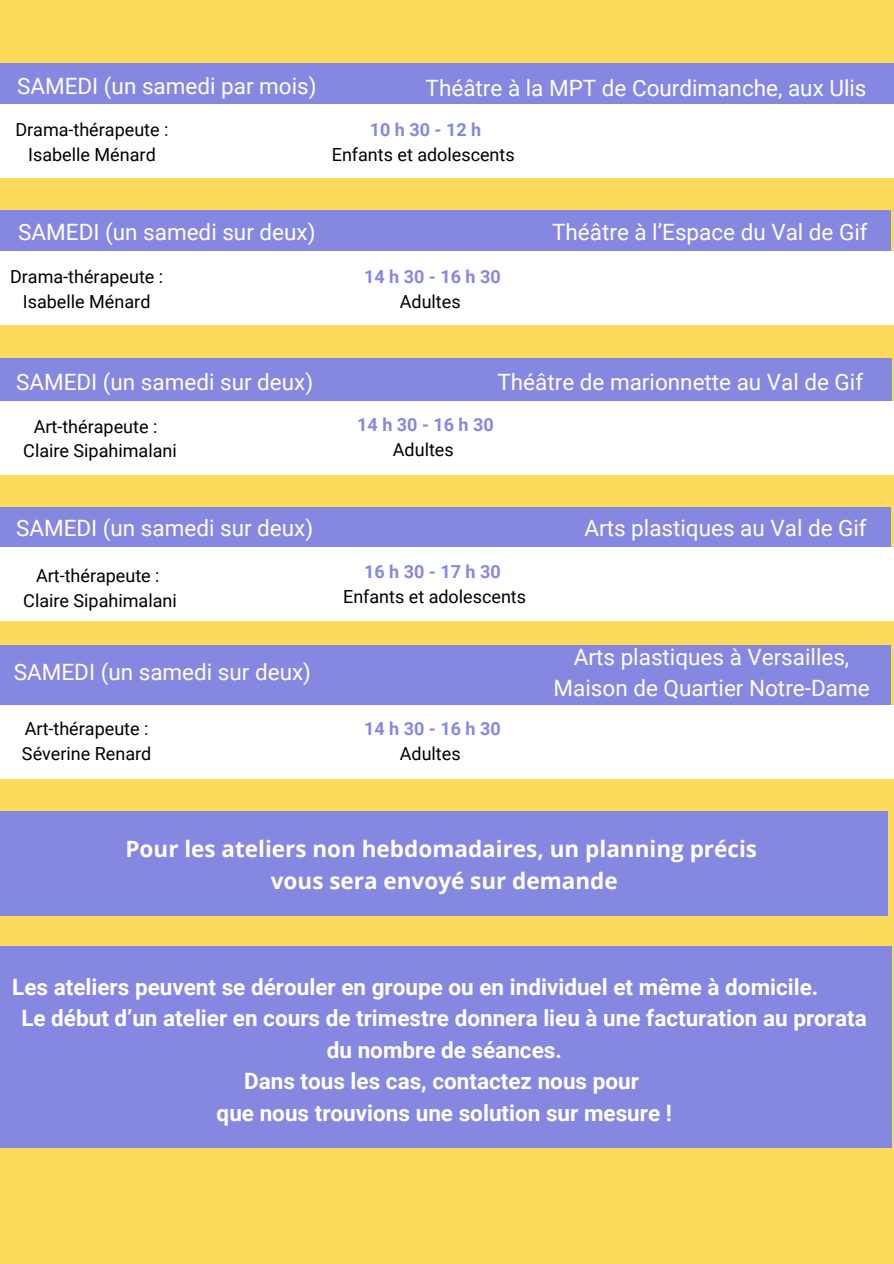
<style>
.page{position:relative;width:894px;height:1264px;background:#fff}
.page>*{position:absolute;margin:0;border:0;box-sizing:border-box;transform-origin:0 0}
.t1{font:22.5px/31.5px "Roboto";color:#fff;text-align:center}
.t2{font:700 22.5px "Roboto";color:#fff}
.t3{font:700 22.5px/31.5px "Open Sans";color:#fff;text-align:center}
.t4{font:18px "Roboto";color:#000}
.t5{font:700 18px/24.8px "Roboto";color:#8687e1;text-align:center}
.s1{font-weight:400;color:#000}
</style>
<div class="page">
<div style="left:0;top:0;width:893px;height:1263px;background:#fdda5c"></div>
<div style="left:0;top:358px;width:891px;height:80px;background:#8687e1"></div>
<div style="left:0;top:507px;width:890px;height:81px;background:#8687e1"></div>
<div style="left:0;top:401px;width:893px;height:74px;background:#fff"></div>
<div style="left:0;top:547px;width:893px;height:74px;background:#fff"></div>
<div style="left:0;top:645px;width:890px;height:60px;background:#8687e1"></div>
<div style="left:0;top:705px;width:893px;height:73px;background:#fff"></div>
<div style="left:0;top:946px;width:891px;height:201px;background:#8687e1"></div>
<div style="left:0;top:210px;width:891px;height:47px;background:#8687e1"></div>
<div style="left:0;top:252px;width:893px;height:73px;background:#fff"></div>
<div style="left:0;top:811px;width:887px;height:105px;background:#8687e1"></div>
<div style="left:0;top:63px;width:893px;height:47px;background:#8687e1"></div>
<div style="left:0;top:104px;width:893px;height:73px;background:#fff"></div>
<p class="t1" style="left:17px;top:70px;width:301px">SAMEDI (un samedi par mois)</p>
<p class="t4" style="left:15px;top:120px;width:155px">Drama-thérapeute :</p>
<p class="t4" style="left:28px;top:144px;width:129px">Isabelle Ménard</p>
<h1 class="t1" style="left:425px;top:72px;width:442px">Théâtre à la MPT de Courdimanche, aux Ulis</h1>
<p class="t5" style="left:370px;top:118px;width:113px">10 h 30 - 12 h</p>
<h1 class="t4" style="left:332px;top:144px;width:184px">Enfants et adolescents</h1>
<h2 class="t1" style="left:18px;top:217px;width:299px">SAMEDI (un samedi sur deux)</h2>
<p class="t4" style="left:10px;top:266px;width:155px">Drama-thérapeute :</p>
<p class="t4" style="left:23px;top:291px;width:129px">Isabelle Ménard</p>
<p class="t5" style="left:364px;top:265px;width:138px">14 h 30 - 16 h 30</p>
<p class="t4" style="left:399px;top:291px;width:62px">Adultes</p>
<h2 class="t1" style="left:552px;top:217px;width:317px">Théâtre à l’Espace du Val de Gif</h2>
<h2 class="t1" style="left:16px;top:366px;width:299px">SAMEDI (un samedi sur deux)</h2>
<p class="t1" style="left:497px;top:366px;width:367px">Théâtre de marionnette au Val de Gif</p>
<p class="t4" style="left:34px;top:416px;width:125px">Art-thérapeute :</p>
<h2 class="t4" style="left:23px;top:440px;width:155px">Claire Sipahimalani</h2>
<h2 class="t5" style="left:357px;top:413px;width:138px">14 h 30 - 16 h 30<br><span class="s1">Adultes</span></h2>
<h2 class="t1" style="left:16px;top:513px;width:299px">SAMEDI (un samedi sur deux)</h2>
<p class="t1" style="left:584px;top:513px;width:284px">Arts plastiques au Val de Gif</p>
<p class="t4" style="left:36px;top:565px;width:125px">Art-thérapeute :</p>
<h2 class="t4" style="left:23px;top:590px;width:155px">Claire Sipahimalani</h2>
<p class="t5" style="left:364px;top:559px;width:138px">16 h 30 - 17 h 30</p>
<p class="t4" style="left:343px;top:586px;width:184px">Enfants et adolescents</p>
<p class="t1" style="left:14px;top:657px;width:299px">SAMEDI (un samedi sur deux)</p>
<h2 class="t1" style="left:553px;top:641px;width:317px">Arts plastiques à Versailles,<br>Maison de Quartier Notre-Dame</h2>
<h2 class="t4" style="left:25px;top:718px;width:125px">Art-thérapeute :</h2>
<p class="t4" style="left:22px;top:743px;width:131px">Séverine Renard</p>
<p class="t5" style="left:364px;top:716px;width:138px">14 h 30 - 16 h 30</p>
<p class="t4" style="left:399px;top:743px;width:62px">Adultes</p>
<h2 class="t3" style="left:125px;top:833px;width:633px">Pour les ateliers non hebdomadaires, un planning précis vous sera envoyé sur demande</h2>
<p class="t2" style="left:12px;top:973px;width:807px">Les ateliers peuvent se dérouler en groupe ou en individuel et même à domicile.</p>
<p class="t2" style="left:21px;top:1005px;width:846px">Le début d’un atelier en cours de trimestre donnera lieu à une facturation au prorata</p>
<p class="t2" style="left:327px;top:1036px;width:236px">du nombre de séances.</p>
<p class="t2" style="left:244px;top:1068px;width:396px">Dans tous les cas, contactez nous pour</p>
<p class="t2" style="left:216px;top:1099px;width:456px">que nous trouvions une solution sur mesure !</p>
</div>
